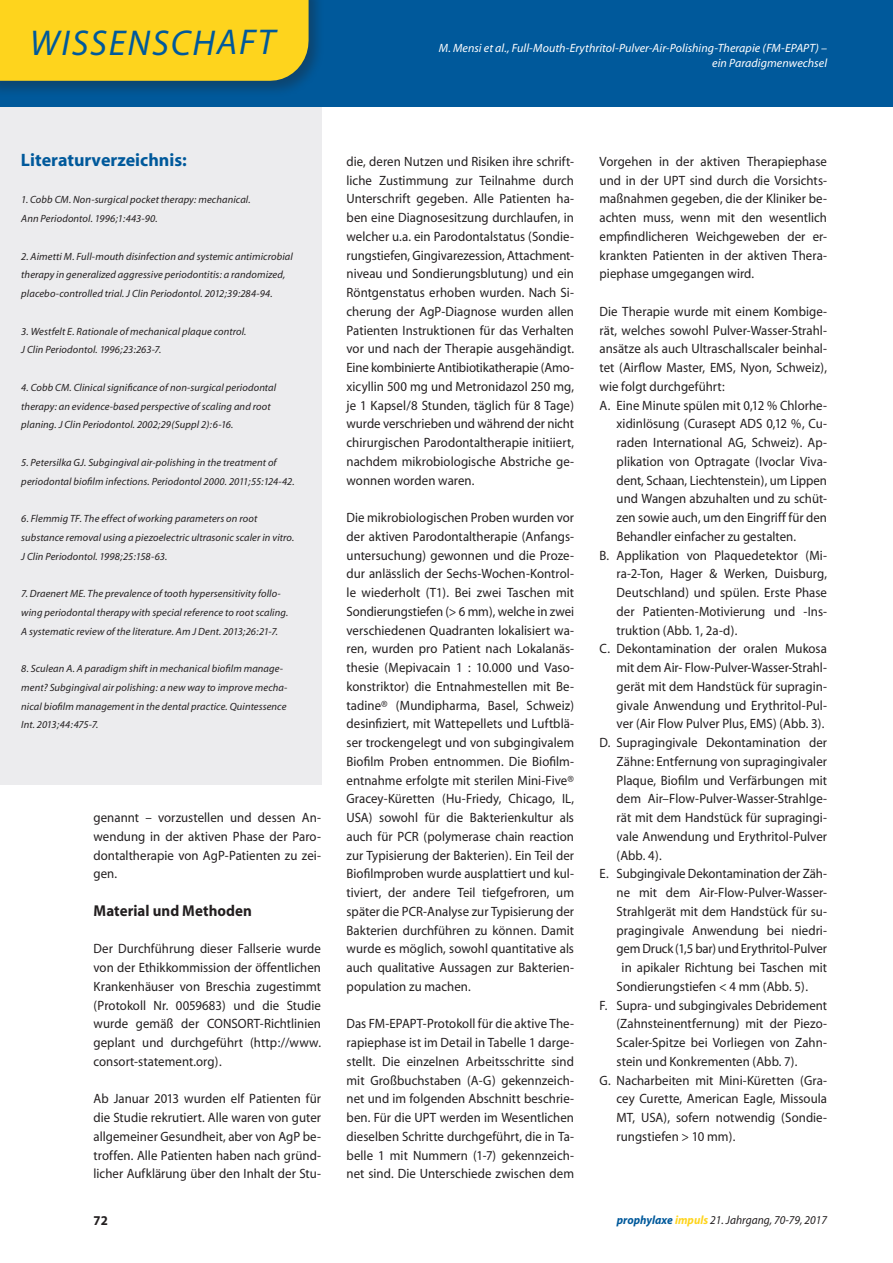
<style>
.page{position:relative;width:893px;height:1263px;background:#fff}
.page>*{position:absolute;margin:0;border:0;box-sizing:border-box;transform-origin:0 0}
.t1{font:italic 36px "Myriad";letter-spacing:.05em;color:#00599b}
.t2{font:700 18px "Myriad";color:#00599b}
.t3{font:700 15.75px "Myriad";letter-spacing:.005em;color:#231f20;scale:.95 1}
.t4{font:13.5px/18.8px "Myriad";letter-spacing:.005em;color:#231f20;text-align:justify;scale:.95 1}
.t5{font:700 13.5px "Myriad";color:#231f20;scale:.95 1}
.t6{font:italic 12px/14.4px "Myriad";letter-spacing:.005em;color:#fff;text-align:right}
.t7{font:italic 12px "Myriad";color:#231f20;scale:.95 1}
.t8{font:italic 10.5px/18.8px "Myriad";letter-spacing:.01em;color:#231f20}
.s1{font-weight:700;color:#00599b}
.s2{font-weight:700;color:#fed41d}
</style>
<div class="page">
<div style="left:0;top:0;width:321px;height:785px;background:#ececee"></div>
<div style="left:0;top:0;width:893px;height:106px;background:#00599b"></div>
<div style="left:0;top:0;width:325px;height:97px;background:#231f20;opacity:.35"></div>
<div style="left:0;top:0;width:309px;height:81px;background:#fed41d"></div>
<h1 class="t1" style="left:30px;top:25px;width:246px">WISSENSCHAFT</h1>
<p class="t6" style="left:439px;top:42px;width:390px">M. Mensi et al., Full-Mouth-Erythritol-Pulver-Air-Polishing-Therapie (FM-EPAPT) – ein Paradigmenwechsel</p>
<h2 class="t2" style="left:21px;top:151px;width:167px">Literaturverzeichnis:</h2>
<p class="t8" style="left:21px;top:191px;width:231px">1. Cobb CM. Non-surgical pocket therapy: mechanical.<br>Ann Periodontol. 1996;1:443-90.</p>
<p class="t8" style="left:21px;top:247px;width:273px">2. Aimetti M. Full-mouth disinfection and systemic antimicrobial therapy in generalized aggressive periodontitis: a randomized, placebo-controlled trial. J Clin Periodontol. 2012;39:284-94.</p>
<p class="t8" style="left:21px;top:322px;width:227px">3. Westfelt E. Rationale of mechanical plaque control.<br>J Clin Periodontol. 1996;23:263-7.</p>
<p class="t8" style="left:21px;top:378px;width:256px">4. Cobb CM. Clinical significance of non-surgical periodontal therapy: an evidence-based perspective of scaling and root planing. J Clin Periodontol. 2002;29(Suppl 2):6-16.</p>
<p class="t8" style="left:21px;top:453px;width:275px">5. Petersilka GJ. Subgingival air-polishing in the treatment of periodontal biofilm infections. Periodontol 2000. 2011;55:124-42.</p>
<p class="t8" style="left:21px;top:510px;width:275px">6. Flemmig TF. The effect of working parameters on root substance removal using a piezoelectric ultrasonic scaler in vitro.<br>J Clin Periodontol. 1998;25:158-63.</p>
<p class="t8" style="left:21px;top:585px;width:268px">7. Draenert ME. The prevalence of tooth hypersensitivity follo&shy;wing periodontal therapy with special reference to root scaling.<br>A systematic review of the literature. Am J Dent. 2013;26:21-7.</p>
<p class="t8" style="left:21px;top:660px;width:268px">8. Sculean A. A paradigm shift in mechanical biofilm manage&shy;ment? Subgingival air polishing: a new way to improve mecha&shy;nical biofilm management in the dental practice. Quintessence Int. 2013;44:475-7.</p>
<p class="t4" style="left:94px;top:809px;width:241px">genannt – vorzustellen und dessen An&shy;wendung in der aktiven Phase der Paro&shy;dontaltherapie von AgP-Patienten zu zei&shy;gen.</p>
<p class="t3" style="left:94px;top:902px;width:168px">Material und Methoden</p>
<p class="t4" style="left:94px;top:940px;width:241px">Der Durchführung dieser Fallserie wurde von der Ethikkommission der öffentlichen Krankenhäuser von Breschia zugestimmt (Protokoll Nr. 0059683) und die Studie wurde gemäß der CONSORT-Richtlinien geplant und durchgeführt (http://www. consort-statement.org).</p>
<p class="t4" style="left:94px;top:1090px;width:241px">Ab Januar 2013 wurden elf Patienten für die Studie rekrutiert. Alle waren von guter allgemeiner Gesundheit, aber von AgP be&shy;troffen. Alle Patienten haben nach gründ&shy;licher Aufklärung über den Inhalt der Stu-</p>
<p class="t5" style="left:94px;top:1213px;width:16px">72</p>
<p class="t4" style="left:347px;top:153px;width:241px;text-align:left">die, deren Nutzen und Risiken ihre schrift&shy;liche Zustimmung zur Teilnahme durch Unterschrift gegeben. Alle Patienten ha&shy;ben eine Diagnosesitzung durchlaufen, in welcher u.a. ein Parodontalstatus (Sondie&shy;rungstiefen, Gingivarezession, Attachment&shy;niveau und Sondierungsblutung) und ein Röntgenstatus erhoben wurden. Nach Si&shy;cherung der AgP-Diagnose wurden allen Patienten Instruktionen für das Verhalten vor und nach der Therapie ausgehändigt.<br>Eine kombinierte Antibiotikatherapie (Amo-- xicyllin 500 mg und Metronidazol 250 mg, je 1 Kapsel/8 Stunden, täglich für 8 Tage) wurde verschrieben und während der nicht chirurgischen Parodontaltherapie initiiert, nachdem mikrobiologische Abstriche ge&shy;wonnen worden waren.</p>
<p class="t4" style="left:347px;top:509px;width:241px">Die mikrobiologischen Proben wurden vor der aktiven Parodontaltherapie (Anfangs&shy;untersuchung) gewonnen und die Proze&shy;dur anlässlich der Sechs-Wochen-Kontrol&shy;le wiederholt (T1). Bei zwei Taschen mit Sondierungstiefen (&gt; 6 mm), welche in zwei verschiedenen Quadranten lokalisiert wa&shy;ren, wurden pro Patient nach Lokalanäs&shy;thesie (Mepivacain 1 : 10.000 und Vaso&shy;konstriktor) die Entnahmestellen mit Be&shy;tadine® (Mundipharma, Basel, Schweiz) desinfiziert, mit Wattepellets und Luftblä&shy;ser trockengelegt und von subgingivalem Biofilm Proben entnommen. Die Biofilm&shy;entnahme erfolgte mit sterilen Mini-Five® Gracey-Küretten (Hu-Friedy, Chicago, IL, USA) sowohl für die Bakterienkultur als auch für PCR (polymerase chain reaction zur Typisierung der Bakterien). Ein Teil der Biofilmproben wurde ausplattiert und kul&shy;tiviert, der andere Teil tiefgefroren, um später die PCR-Analyse zur Typisierung der Bakterien durchführen zu können. Damit wurde es möglich, sowohl quantitative als auch qualitative Aussagen zur Bakterien&shy;population zu machen.</p>
<p class="t4" style="left:347px;top:1015px;width:241px">Das FM-EPAPT-Protokoll für die aktive The&shy;rapiephase ist im Detail in Tabelle 1 darge&shy;stellt. Die einzelnen Arbeitsschritte sind mit Großbuchstaben (A-G) gekennzeich&shy;net und im folgenden Abschnitt beschrie&shy;ben. Für die UPT werden im Wesentlichen dieselben Schritte durchgeführt, die in Ta&shy;belle 1 mit Nummern (1-7) gekennzeich&shy;net sind. Die Unterschiede zwischen dem</p>
<p class="t4" style="left:600px;top:153px;width:241px">Vorgehen in der aktiven Therapiephase und in der UPT sind durch die Vorsichts&shy;maßnahmen gegeben, die der Kliniker be&shy;achten muss, wenn mit den wesentlich empfindlicheren Weichgeweben der er&shy;krankten Patienten in der aktiven Thera&shy;piephase umgegangen wird.</p>
<p class="t4" style="left:600px;top:303px;width:241px">Die Therapie wurde mit einem Kombige-</p>
<p class="t4" style="left:600px;top:321px;width:240px">rät, welches sowohl Pulver-Wasser-Strahl-</p>
<p class="t4" style="left:600px;top:340px;width:241px">ansätze als auch Ultraschallscaler beinhal-</p>
<p class="t4" style="left:600px;top:359px;width:241px">tet (Airflow Master, EMS, Nyon, Schweiz),</p>
<p class="t4" style="left:600px;top:378px;width:133px">wie folgt durchgeführt:</p>
<p class="t4" style="left:600px;top:396px;width:241px">A. Eine Minute spülen mit 0,12 % Chlorhe-</p>
<p class="t4" style="left:617px;top:415px;width:222px">xidinlösung (Curasept ADS 0,12 %, Cu-</p>
<p class="t4" style="left:617px;top:434px;width:223px">raden International AG, Schweiz). Ap-</p>
<p class="t4" style="left:617px;top:453px;width:223px">plikation von Optragate (Ivoclar Viva-</p>
<p class="t4" style="left:617px;top:471px;width:223px">dent, Schaan, Liechtenstein), um Lippen</p>
<p class="t4" style="left:617px;top:490px;width:223px">und Wangen abzuhalten und zu schüt-</p>
<p class="t4" style="left:617px;top:509px;width:223px">zen sowie auch, um den Eingriff für den</p>
<p class="t4" style="left:617px;top:528px;width:191px">Behandler einfacher zu gestalten.</p>
<p class="t4" style="left:600px;top:546px;width:241px">B. Applikation von Plaquedetektor (Mi-</p>
<p class="t4" style="left:617px;top:565px;width:223px">ra-2-Ton, Hager &amp; Werken, Duisburg,</p>
<p class="t4" style="left:617px;top:584px;width:223px">Deutschland) und spülen. Erste Phase</p>
<p class="t4" style="left:617px;top:603px;width:222px">der Patienten-Motivierung und -Ins-</p>
<p class="t4" style="left:617px;top:621px;width:129px">truktion (Abb. 1, 2a-d).</p>
<p class="t4" style="left:600px;top:640px;width:241px">C. Dekontamination der oralen Mukosa</p>
<p class="t4" style="left:617px;top:659px;width:222px">mit dem Air- Flow-Pulver-Wasser-Strahl-</p>
<p class="t4" style="left:617px;top:678px;width:223px">gerät mit dem Handstück für supragin-</p>
<p class="t4" style="left:617px;top:696px;width:223px">givale Anwendung und Erythritol-Pul-</p>
<p class="t4" style="left:617px;top:715px;width:220px">ver (Air Flow Pulver Plus, EMS) (Abb. 3).</p>
<p class="t4" style="left:600px;top:734px;width:241px">D. Supragingivale Dekontamination der</p>
<p class="t4" style="left:617px;top:753px;width:223px">Zähne: Entfernung von supragingivaler</p>
<p class="t4" style="left:617px;top:771px;width:223px">Plaque, Biofilm und Verfärbungen mit</p>
<p class="t4" style="left:617px;top:790px;width:223px">dem Air–Flow-Pulver-Wasser-Strahlge-</p>
<p class="t4" style="left:617px;top:809px;width:223px">rät mit dem Handstück für supragingi-</p>
<p class="t4" style="left:617px;top:828px;width:223px">vale Anwendung und Erythritol-Pulver</p>
<p class="t4" style="left:617px;top:846px;width:49px">(Abb. 4).</p>
<p class="t4" style="left:600px;top:865px;width:240px">E. Subgingivale Dekontamination der Zäh-</p>
<p class="t4" style="left:617px;top:884px;width:223px">ne mit dem Air-Flow-Pulver-Wasser-</p>
<p class="t4" style="left:617px;top:903px;width:223px">Strahlgerät mit dem Handstück für su-</p>
<p class="t4" style="left:617px;top:921px;width:223px">pragingivale Anwendung bei niedri-</p>
<p class="t4" style="left:617px;top:940px;width:223px">gem Druck (1,5 bar) und Erythritol-Pulver</p>
<p class="t4" style="left:622px;top:959px;width:218px">in apikaler Richtung bei Taschen mit</p>
<p class="t4" style="left:617px;top:978px;width:203px">Sondierungstiefen &lt; 4 mm (Abb. 5).</p>
<p class="t4" style="left:600px;top:996px;width:241px">F. Supra- und subgingivales Debridement</p>
<p class="t4" style="left:617px;top:1015px;width:223px">(Zahnsteinentfernung) mit der Piezo-</p>
<p class="t4" style="left:617px;top:1034px;width:223px">Scaler-Spitze bei Vorliegen von Zahn-</p>
<p class="t4" style="left:617px;top:1053px;width:192px">stein und Konkrementen (Abb. 7).</p>
<p class="t4" style="left:600px;top:1071px;width:241px">G. Nacharbeiten mit Mini-Küretten (Gra-</p>
<p class="t4" style="left:617px;top:1090px;width:223px">cey Curette, American Eagle, Missoula</p>
<p class="t4" style="left:617px;top:1109px;width:223px">MT, USA), sofern notwendig (Sondie-</p>
<p class="t4" style="left:617px;top:1128px;width:127px">rungstiefen &gt; 10 mm).</p>
<p class="t7" style="left:617px;top:1214px;width:223px"><span class="s1">prophylaxe</span> <span class="s2">impuls</span> 21. Jahrgang, 70-79, 2017</p>
</div>
